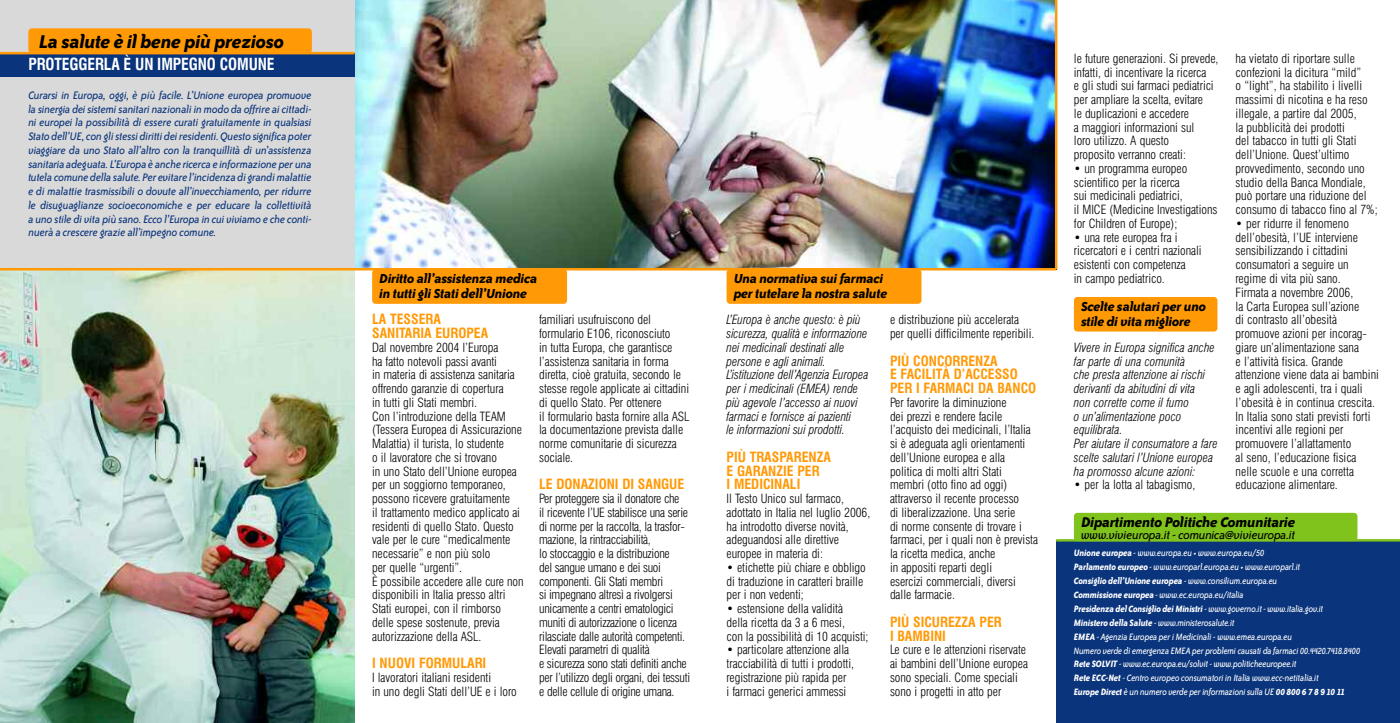
<style>
.page{position:relative;width:1400px;height:723px;background:#fff}
.page>*{position:absolute;margin:0;border:0;box-sizing:border-box;transform-origin:0 0}
.t1{font:italic 700 21.25px "Bailey Sans ITC";letter-spacing:-.025em;color:#000}
.t2{font:italic 700 16.25px "Bailey Sans ITC";letter-spacing:-.025em;color:#000}
.t3{font:700 condensed 16.25px "Swiss 721 BT";letter-spacing:-.005em;color:#fff;scale:.95 1}
.t4{font:italic 700 15px/15px "Bailey Sans ITC";letter-spacing:-.025em;color:#000}
.t5{font:700 condensed 13.75px/13.8px "Swiss 721 BT";color:#ff9906}
.t6{font:italic 13.75px "Bailey Sans ITC";letter-spacing:-.025em;color:#000}
.t7{font:300 condensed 12.5px/13.8px "Swiss 721 BT";letter-spacing:-.005em;color:#000}
.t8{font:italic 12.5px/13.8px "Bailey Sans ITC";letter-spacing:-.015em;color:#0a347b;text-align:justify;scale:.95 1}
.t9{font:italic 300 condensed 12.5px/13.8px "Swiss 721 BT";letter-spacing:-.005em;color:#000}
.t10{font:300 condensed 12.5px/13.8px "Swiss 721 BT";letter-spacing:-.025em;color:#000}
.t11{font:italic 10.62px/13.9px "Bailey Sans ITC";letter-spacing:-.025em;color:#fff;scale:.9 1}
.s1{font-weight:700}
</style>
<div class="page">
<img style="left:354px;top:0;width:701px;height:268px">
<div style="left:372px;top:269px;width:195px;height:35px;background:#ff9906;border-radius:4px"></div>
<div style="left:726px;top:269px;width:195px;height:35px;background:#ff9906;border-radius:4px"></div>
<div style="left:0;top:0;width:354px;height:723px;background:#d9d9d9"></div>
<img style="left:0;top:270px;width:354px;height:453px">
<hr style="left:0;top:268px;width:1056px;height:2px;background:#ff9906">
<hr style="left:1055px;top:0;width:2px;height:269px;background:#ff9906">
<div style="left:0;top:53px;width:354px;height:24px;background:#0a347b"></div>
<hr style="left:0;top:52px;width:354px;height:2px;background:#ff9906">
<div style="left:28px;top:28px;width:284px;height:25px;background:#ff9906;border-radius:4px"></div>
<div style="left:1056px;top:540px;width:344px;height:183px;background:#0a347b"></div>
<hr style="left:1056px;top:539px;width:344px;height:2px;background:#80c31c">
<div style="left:1074px;top:513px;width:283px;height:28px;background:#80c31c;border-radius:4px"></div>
<div style="left:1074px;top:297px;width:143px;height:34px;background:#ff9906;border-radius:4px"></div>
<h1 class="t1" style="left:39px;top:33px;width:247px">La salute è il bene più prezioso</h1>
<h2 class="t3" style="left:28px;top:58px;width:261px">PROTEGGERLA È UN IMPEGNO COMUNE</h2>
<p class="t8" style="left:28px;top:89px;width:300px">Curarsi in Europa, oggi, è più facile. L’Unione europea promuove la sinergia dei sistemi sanitari nazionali in modo da offrire ai cittadi&shy;ni europei la possibilità di essere curati gratuitamente in qualsiasi Stato dell’UE, con gli stessi diritti dei residenti. Questo significa poter viaggiare da uno Stato all’altro con la tranquillità di un’assistenza sanitaria adeguata. L’Europa è anche ricerca e informazione per una tutela comune della salute. Per evitare l’incidenza di grandi malattie e di malattie trasmissibili o dovute all’invecchiamento, per ridurre le disuguaglianze socioeconomiche e per educare la collettività a uno stile di vita più sano. Ecco l’Europa in cui viviamo e che conti&shy;nuerà a crescere grazie all’impegno comune.</p>
<p class="t4" style="left:379px;top:272px;width:160px">Diritto all’assistenza medica in tutti gli Stati dell’Unione</p>
<p class="t4" style="left:733px;top:272px;width:155px">Una normativa sui farmaci per tutelare la nostra salute</p>
<p class="t5" style="left:372px;top:313px;width:118px">LA TESSERA<br>SANITARIA EUROPEA</p>
<p class="t7" style="left:372px;top:341px;width:153px">Dal novembre 2004 l’Europa<br>ha fatto notevoli passi avanti<br>in materia di assistenza sanitaria offrendo garanzie di copertura<br>in tutti gli Stati membri.<br>Con l’introduzione della TEAM (Tessera Europea di Assicurazione<br>Malattia) il turista, lo studente<br>o il lavoratore che si trovano<br>in uno Stato dell’Unione europea per un soggiorno temporaneo, possono ricevere gratuitamente<br>il trattamento medico applicato ai residenti di quello Stato. Questo vale per le cure “medicalmente necessarie” e non più solo<br>per quelle “urgenti”.<br>È possibile accedere alle cure non disponibili in Italia presso altri<br>Stati europei, con il rimborso delle spese sostenute, previa autorizzazione della ASL.</p>
<p class="t5" style="left:372px;top:657px;width:116px">I NUOVI FORMULARI</p>
<p class="t7" style="left:372px;top:671px;width:146px">I lavoratori italiani residenti<br>in uno degli Stati dell’UE e i loro</p>
<p class="t7" style="left:539px;top:314px;width:152px">familiari usufruiscono del formulario E106, riconosciuto<br>in tutta Europa, che garantisce l’assistenza sanitaria in forma diretta, cioè gratuita, secondo le stesse regole applicate ai cittadini di quello Stato. Per ottenere<br>il formulario basta fornire alla ASL la documentazione prevista dalle norme comunitarie di sicurezza sociale.</p>
<p class="t5" style="left:539px;top:478px;width:147px">LE DONAZIONI DI SANGUE</p>
<p class="t10" style="left:539px;top:493px;width:152px">Per proteggere sia il donatore che<br>il ricevente l’UE stabilisce una serie di norme per la raccolta, la trasfor&shy;mazione, la rintracciabilità,<br>lo stoccaggio e la distribuzione<br>del sangue umano e dei suoi componenti. Gli Stati membri<br>si impegnano altresì a rivolgersi unicamente a centri ematologici muniti di autorizzazione o licenza rilasciate dalle autorità competenti.<br>Elevati parametri di qualità<br>e sicurezza sono stati definiti anche per l’utilizzo degli organi, dei tessuti e delle cellule di origine umana.</p>
<p class="t9" style="left:726px;top:314px;width:143px">L’Europa è anche questo: è più sicurezza, qualità e informazione nei medicinali destinati alle persone e agli animali.<br>L’istituzione dell’Agenzia Europea per i medicinali (EMEA) rende più agevole l’accesso ai nuovi farmaci e fornisce ai pazienti<br>le informazioni sui prodotti.</p>
<p class="t5" style="left:726px;top:451px;width:106px">PIÙ TRASPARENZA<br>E GARANZIE PER<br>I MEDICINALI</p>
<p class="t7" style="left:726px;top:493px;width:145px">Il Testo Unico sul farmaco, adottato in Italia nel luglio 2006, ha introdotto diverse novità, adeguandosi alle direttive europee in materia di:</p>
<p class="t7" style="left:726px;top:561px;width:141px">• etichette più chiare e obbligo di traduzione in caratteri braille per i non vedenti;</p>
<p class="t7" style="left:726px;top:603px;width:143px">• estensione della validità<br>della ricetta da 3 a 6 mesi,<br>con la possibilità di 10 acquisti;</p>
<p class="t7" style="left:726px;top:644px;width:129px">• particolare attenzione alla tracciabilità di tutti i prodotti, registrazione più rapida per<br>i farmaci generici ammessi</p>
<p class="t7" style="left:890px;top:314px;width:146px">e distribuzione più accelerata per quelli difficilmente reperibili.</p>
<p class="t5" style="left:890px;top:355px;width:148px">PIÙ CONCORRENZA<br>E FACILITÀ D’ACCESSO<br>PER I FARMACI DA BANCO</p>
<p class="t7" style="left:890px;top:396px;width:149px">Per favorire la diminuzione<br>dei prezzi e rendere facile l’acquisto dei medicinali, l’Italia si è adeguata agli orientamenti dell’Unione europea e alla politica di molti altri Stati membri (otto fino ad oggi) attraverso il recente processo<br>di liberalizzazione. Una serie<br>di norme consente di trovare i farmaci, per i quali non è prevista la ricetta medica, anche<br>in appositi reparti degli<br>esercizi commerciali, diversi dalle farmacie.</p>
<p class="t5" style="left:890px;top:616px;width:113px">PIÙ SICUREZZA PER<br>I BAMBINI</p>
<p class="t7" style="left:890px;top:644px;width:139px">Le cure e le attenzioni riservate ai bambini dell’Unione europea sono speciali. Come speciali sono i progetti in atto per</p>
<p class="t7" style="left:1074px;top:53px;width:146px">le future generazioni. Si prevede, infatti, di incentivare la ricerca<br>e gli studi sui farmaci pediatrici per ampliare la scelta, evitare<br>le duplicazioni e accedere<br>a maggiori informazioni sul<br>loro utilizzo. A questo<br>proposito verranno creati:</p>
<p class="t7" style="left:1074px;top:163px;width:145px">• un programma europeo scientifico per la ricerca<br>sui medicinali pediatrici,<br>il MICE (Medicine Investigations for Children of Europe);</p>
<p class="t7" style="left:1074px;top:231px;width:129px">• una rete europea fra i ricercatori e i centri nazionali esistenti con competenza<br>in campo pediatrico.</p>
<p class="t4" style="left:1081px;top:300px;width:127px">Scelte salutari per uno stile di vita migliore</p>
<p class="t9" style="left:1074px;top:341px;width:145px">Vivere in Europa significa anche far parte di una comunità<br>che presta attenzione ai rischi derivanti da abitudini di vita<br>non corrette come il fumo<br>o un’alimentazione poco equilibrata.<br>Per aiutare il consumatore a fare scelte salutari l’Unione europea ha promosso alcune azioni:</p>
<p class="t7" style="left:1074px;top:479px;width:123px">• per la lotta al tabagismo,</p>
<p class="t7" style="left:1235px;top:53px;width:143px">ha vietato di riportare sulle confezioni la dicitura “mild”<br>o “light”, ha stabilito i livelli massimi di nicotina e ha reso illegale, a partire dal 2005,<br>la pubblicità dei prodotti<br>del tabacco in tutti gli Stati dell’Unione. Quest’ultimo provvedimento, secondo uno studio della Banca Mondiale, può portare una riduzione del consumo di tabacco fino al 7%;</p>
<p class="t7" style="left:1235px;top:218px;width:145px">• per ridurre il fenomeno dell’obesità, l’UE interviene sensibilizzando i cittadini consumatori a seguire un regime di vita più sano.<br>Firmata a novembre 2006,<br>la Carta Europea sull’azione<br>di contrasto all’obesità promuove azioni per incorag&shy;giare un’alimentazione sana<br>e l’attività fisica. Grande attenzione viene data ai bambini e agli adolescenti, tra i quali l’obesità è in continua crescita.<br>In Italia sono stati previsti forti incentivi alle regioni per promuovere l’allattamento<br>al seno, l’educazione fisica nelle scuole e una corretta educazione alimentare.</p>
<h2 class="t2" style="left:1081px;top:516px;width:216px">Dipartimento Politiche Comunitarie</h2>
<p class="t6" style="left:1081px;top:529px;width:216px">www.vivieuropa.it - comunica@vivieuropa.it</p>
<p class="t11" style="left:1074px;top:547px;width:320px"><span class="s1">Unione europea</span> - www.europa.eu • www.europa.eu/50<br><span class="s1">Parlamento europeo</span> - www.europarl.europa.eu • www.europarl.it<br><span class="s1">Consiglio dell’Unione europea</span> - www.consilium.europa.eu<br><span class="s1">Commissione europea</span> - www.ec.europa.eu/italia<br><span class="s1">Presidenza del Consiglio dei Ministri</span> - www.governo.it - www.italia.gov.it<br><span class="s1">Ministero della Salute</span> - www.ministerosalute.it<br><span class="s1">EMEA</span> - Agenzia Europea per i Medicinali - www.emea.europa.eu<br>Numero verde di emergenza EMEA per problemi causati da farmaci 00.4420.7418.8400<br><span class="s1">Rete SOLVIT</span> - www.ec.europa.eu/solvit - www.politicheeuropee.it<br><span class="s1">Rete ECC-Net</span> - Centro europeo consumatori in Italia www.ecc-netitalia.it<br><span class="s1">Europe Direct</span> è un numero verde per informazioni sulla UE <span class="s1">00 800 6 7 8 9 10 11</span></p>
</div>
